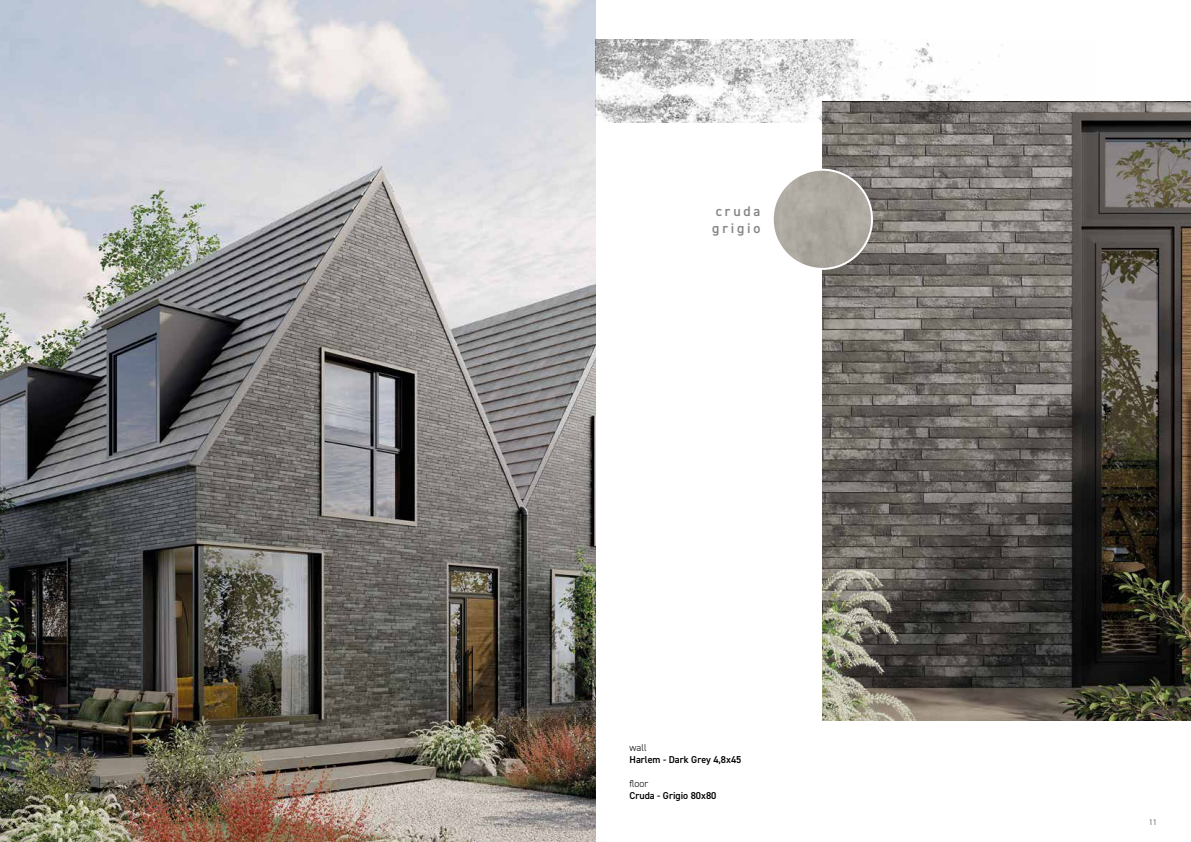
<style>
.page{position:relative;width:1191px;height:842px;background:#fff}
.page>*{position:absolute;margin:0;border:0;box-sizing:border-box;transform-origin:0 0}
.t1{font:600 14px/16.8px "DIN2014";letter-spacing:.2em;color:#878686}
.t2{font:600 10px "DIN2014";color:#000}
.t3{font:300 10px "DIN2014";color:#000}
.t4{font:700 8px "DIN Alternate";color:#878787}
</style>
<div class="page">
<img style="left:0;top:0;width:595px;height:842px">
<img style="left:822px;top:101px;width:369px;height:620px">
<img style="left:772px;top:170px;width:100px;height:99px;border-radius:50px">
<div style="left:771px;top:169px;width:102px;height:101px;border:2px solid #fff;border-radius:50%"></div>
<img style="left:595px;top:40px;width:500px;height:83px">
<h1 class="t1" style="left:712px;top:203px;width:50px">cruda grigio</h1>
<p class="t3" style="left:629px;top:742px;width:19px">wall</p>
<p class="t2" style="left:629px;top:753px;width:113px">Harlem - Dark Grey 4,8x45</p>
<p class="t3" style="left:629px;top:778px;width:20px">floor</p>
<p class="t2" style="left:629px;top:789px;width:88px">Cruda - Grigio 80x80</p>
<p class="t4" style="left:1149px;top:816px;width:9px">11</p>
</div>
